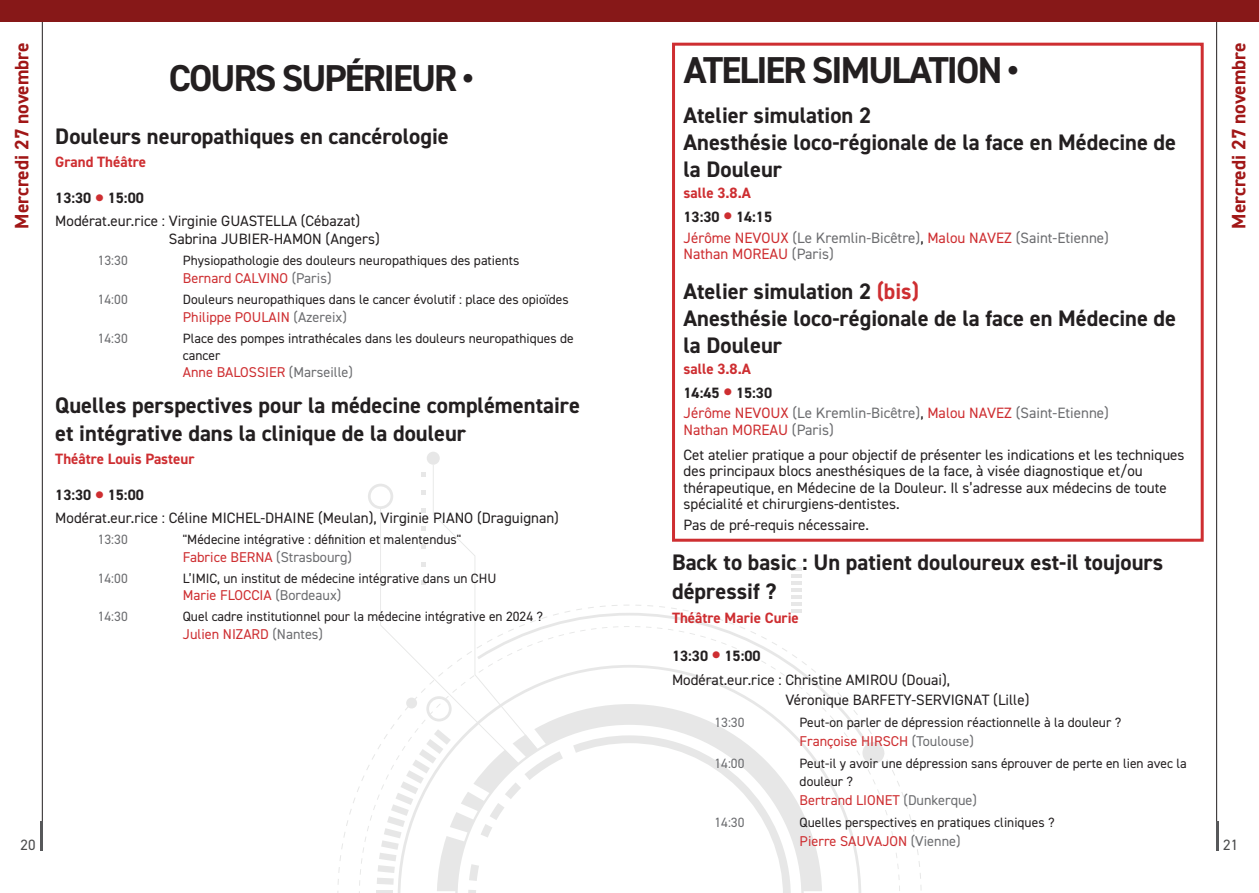
<style>
.page{position:relative;width:1259px;height:893px;background:#fff}
.page>*{position:absolute;margin:0;border:0;box-sizing:border-box;transform-origin:0 0}
.Type_session_détaillé{font:700 37.5px "DIN2014";letter-spacing:-.05em;color:#231f20}
.Titre_de_la_session{font:700 22.5px/27px "DIN2014";color:#231f20}
.t1{font:700 19.5px "DIN2014";color:#a11717}
.paragraphe_Sympo{font:15px/16.5px "DIN2014";color:#231f20}
.Coordonnateur___Modérateur{font:15px/18.6px "DIN2014";color:#231f20}
.moderateurs{font:15px/16.5px "DIN2014";color:#6c6d70}
.Salle_texte{font:700 15px "DIN2014";color:#ce2e31}
.Horaire_de_la_session{font:700 15px "DIN2014";color:#231f20}
.t2{font:15px "DIN2014";color:#4b4c4d}
.Intervenant{font:14.25px "DIN2014";color:#ce2e31}
.Horaire___titre_de_l_intervention{font:13.5px/16.8px "DIN2014";color:#231f20}
.Horaire___titre_de_l_intervention-2{font:13.5px "DIN2014";color:#6c6d70}
.s1{font-size:30px;color:#ce2e31}
.s2{color:#ce2e31}
.s3{color:#231f20}
.s4{color:#6c6d70}
</style>
<div class="page">
<hr style="left:1216px;top:0;width:1px;height:850px;background:#231f20">
<hr style="left:1216px;top:821px;width:3px;height:29px;background:#57585a">
<hr style="left:42px;top:0;width:1px;height:850px;background:#231f20">
<hr style="left:40px;top:821px;width:3px;height:29px;background:#57585a">
<div style="left:0;top:0;width:1259px;height:21px;background:#871818"></div>
<svg style="left:337px;top:605px;width:584px;height:288px"></svg>
<div style="left:427px;top:452px;width:13px;height:13px;background:#e7e7e7;border-radius:50%"></div>
<div style="left:862px;top:742px;width:22px;height:22px;background:#e7e7e7;border-radius:50%"></div>
<svg style="left:791px;top:567px;width:11px;height:45px"></svg>
<svg style="left:563px;top:704px;width:259px;height:187px"></svg>
<svg style="left:368px;top:465px;width:195px;height:428px"></svg>
<div style="left:672px;top:43px;width:531px;height:499px;border:3px solid #ce2e31"></div>
<h3 class="t1" style="left:9px;top:229px;width:188px;rotate:-90deg">Mercredi 27 novembre</h3>
<h3 class="t1" style="left:1225px;top:229px;width:188px;rotate:-90deg">Mercredi 27 novembre</h3>
<p class="Type_session_détaillé" style="left:684px;top:46px;width:336px">ATELIER SIMULATION •</p>
<p class="Titre_de_la_session" style="left:683px;top:102px;width:494px">Atelier simulation 2<br>Anesthésie loco-régionale de la face en Médecine de la Douleur</p>
<p class="Salle_texte" style="left:683px;top:183px;width:69px">salle 3.8.A</p>
<p class="Horaire_de_la_session" style="left:683px;top:207px;width:90px">13:30 <span class="s1">•</span> 14:15</p>
<p class="moderateurs" style="left:683px;top:229px;width:427px"><span class="s2">Jérôme NEVOUX</span> (Le Kremlin-Bicêtre)<span class="s3">,</span> <span class="s2">Malou NAVEZ</span> (Saint-Etienne)<br><span class="s2">Nathan MOREAU</span> (Paris)</p>
<p class="Titre_de_la_session" style="left:683px;top:277px;width:494px">Atelier simulation 2 <span class="s2">(bis)<br></span>Anesthésie loco-régionale de la face en Médecine de la Douleur</p>
<p class="Salle_texte" style="left:683px;top:359px;width:69px">salle 3.8.A</p>
<p class="Horaire_de_la_session" style="left:683px;top:383px;width:90px">14:45 <span class="s1">•</span> 15:30</p>
<p class="moderateurs" style="left:683px;top:405px;width:427px"><span class="s2">Jérôme NEVOUX</span> (Le Kremlin-Bicêtre)<span class="s3">,</span> <span class="s2">Malou NAVEZ</span> (Saint-Etienne)<br><span class="s2">Nathan MOREAU</span> (Paris)</p>
<p class="paragraphe_Sympo" style="left:683px;top:446px;width:502px">Cet atelier pratique a pour objectif de présenter les indications et les techniques des principaux blocs anesthésiques de la face, à visée diagnostique et/ou thérapeutique, en Médecine de la Douleur. Il s’adresse aux médecins de toute spécialité et chirurgiens-dentistes.</p>
<p class="paragraphe_Sympo" style="left:683px;top:516px;width:187px">Pas de pré-requis nécessaire.</p>
<p class="Type_session_détaillé" style="left:169px;top:53px;width:306px">COURS SUPÉRIEUR •</p>
<p class="Titre_de_la_session" style="left:55px;top:122px;width:395px">Douleurs neuropathiques en cancérologie</p>
<p class="Salle_texte" style="left:55px;top:151px;width:92px">Grand Théâtre</p>
<p class="Horaire_de_la_session" style="left:55px;top:188px;width:90px">13:30 <span class="s1">•</span> 15:00</p>
<p class="Coordonnateur___Modérateur" style="left:169px;top:211px;width:212px;text-indent:-113px">Modérat.eur.rice : Virginie GUASTELLA (Cébazat)<br>Sabrina JUBIER-HAMON (Angers)</p>
<p class="Horaire___titre_de_l_intervention-2" style="left:98px;top:252px;width:31px">13:30</p>
<p class="Horaire___titre_de_l_intervention" style="left:183px;top:252px;width:338px">Physiopathologie des douleurs neuropathiques des patients</p>
<p class="Intervenant" style="left:183px;top:269px;width:150px">Bernard CALVINO <span class="s4">(Paris)</span></p>
<p class="Horaire___titre_de_l_intervention-2" style="left:98px;top:291px;width:31px">14:00</p>
<p class="Horaire___titre_de_l_intervention" style="left:183px;top:291px;width:387px">Douleurs neuropathiques dans le cancer évolutif : place des opioïdes</p>
<p class="Intervenant" style="left:183px;top:308px;width:165px">Philippe POULAIN <span class="s4">(Azereix)</span></p>
<p class="Horaire___titre_de_l_intervention-2" style="left:98px;top:330px;width:31px">14:30</p>
<p class="Horaire___titre_de_l_intervention" style="left:183px;top:329px;width:392px">Place des pompes intrathécales dans les douleurs neuropathiques de cancer</p>
<p class="Intervenant" style="left:183px;top:363px;width:172px">Anne BALOSSIER <span class="s4">(Marseille)</span></p>
<p class="Titre_de_la_session" style="left:55px;top:391px;width:526px;line-height:27.6px">Quelles perspectives pour la médecine complémentaire et intégrative dans la clinique de la douleur</p>
<p class="Salle_texte" style="left:55px;top:448px;width:141px">Théâtre Louis Pasteur</p>
<p class="Horaire_de_la_session" style="left:55px;top:485px;width:90px">13:30 <span class="s1">•</span> 15:00</p>
<p class="Coordonnateur___Modérateur" style="left:55px;top:508px;width:505px">Modérat.eur.rice : Céline MICHEL-DHAINE (Meulan), Virginie PIANO (Draguignan)</p>
<p class="Horaire___titre_de_l_intervention-2" style="left:98px;top:531px;width:31px">13:30</p>
<p class="Horaire___titre_de_l_intervention" style="left:183px;top:531px;width:280px">"Médecine intégrative : définition et malentendus"</p>
<p class="Intervenant" style="left:183px;top:548px;width:171px">Fabrice BERNA <span class="s4">(Strasbourg)</span></p>
<p class="Horaire___titre_de_l_intervention-2" style="left:98px;top:569px;width:31px">14:00</p>
<p class="Horaire___titre_de_l_intervention" style="left:183px;top:569px;width:315px">L’IMIC, un institut de médecine intégrative dans un CHU</p>
<p class="Intervenant" style="left:183px;top:586px;width:160px">Marie FLOCCIA <span class="s4">(Bordeaux)</span></p>
<p class="Horaire___titre_de_l_intervention-2" style="left:98px;top:608px;width:31px">14:30</p>
<p class="Horaire___titre_de_l_intervention" style="left:183px;top:608px;width:362px">Quel cadre institutionnel pour la médecine intégrative en 2024 ?</p>
<p class="Intervenant" style="left:183px;top:625px;width:142px">Julien NIZARD <span class="s4">(Nantes)</span></p>
<p class="Titre_de_la_session" style="left:672px;top:548px;width:493px;line-height:28.8px">Back to basic : Un patient douloureux est-il toujours dépressif ?</p>
<p class="Salle_texte" style="left:672px;top:608px;width:128px">Théâtre Marie Curie</p>
<p class="Horaire_de_la_session" style="left:672px;top:646px;width:90px">13:30 <span class="s1">•</span> 15:00</p>
<p class="Coordonnateur___Modérateur" style="left:785px;top:670px;width:245px;line-height:19.8px;text-indent:-113px">Modérat.eur.rice : Christine AMIROU (Douai),<br>Véronique BARFETY-SERVIGNAT (Lille)</p>
<p class="Horaire___titre_de_l_intervention-2" style="left:714px;top:714px;width:31px">13:30</p>
<p class="Horaire___titre_de_l_intervention" style="left:799px;top:714px;width:323px">Peut-on parler de dépression réactionnelle à la douleur ?</p>
<p class="Intervenant" style="left:799px;top:732px;width:176px">Françoise HIRSCH <span class="s4">(Toulouse)</span></p>
<p class="Horaire___titre_de_l_intervention-2" style="left:714px;top:755px;width:31px">14:00</p>
<p class="Horaire___titre_de_l_intervention" style="left:799px;top:754px;width:389px;line-height:18px">Peut-il y avoir une dépression sans éprouver de perte en lien avec la douleur ?</p>
<p class="Intervenant" style="left:799px;top:791px;width:179px">Bertrand LIONET <span class="s4">(Dunkerque)</span></p>
<p class="Horaire___titre_de_l_intervention-2" style="left:714px;top:814px;width:31px">14:30</p>
<p class="Horaire___titre_de_l_intervention" style="left:799px;top:814px;width:256px">Quelles perspectives en pratiques cliniques ?</p>
<p class="Intervenant" style="left:799px;top:832px;width:163px">Pierre SAUVAJON <span class="s4">(Vienne)</span></p>
<p class="t2" style="left:21px;top:836px;width:16px">20</p>
<p class="t2" style="left:1223px;top:836px;width:16px">21</p>
</div>
